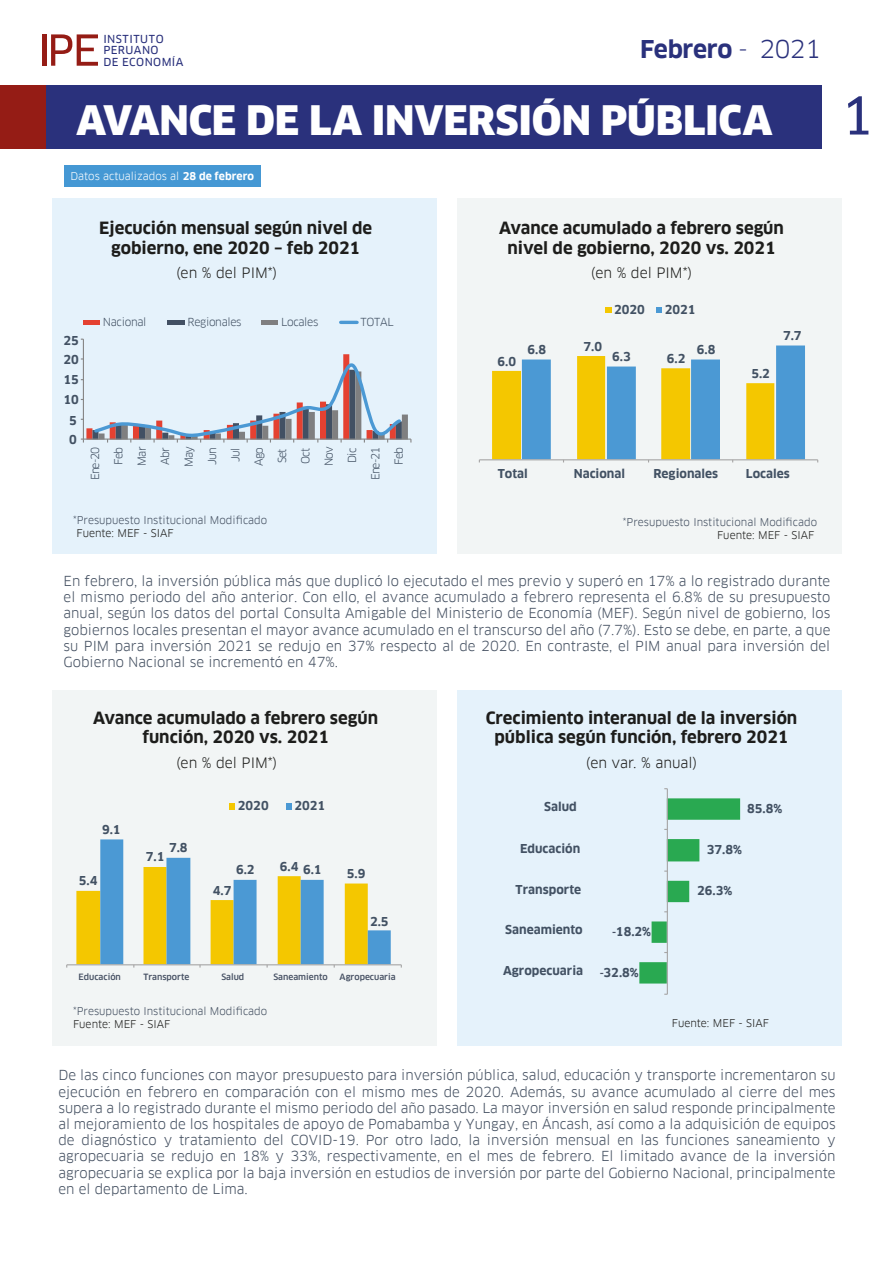
<style>
.page{position:relative;width:894px;height:1263px;background:#fff}
.page>*{position:absolute;margin:0;border:0;box-sizing:border-box;transform-origin:0 0}
.t1{font:50.85px "Clan Pro News";color:#2a317c}
.t2{font:900 39.75px "Clan Pro";letter-spacing:-.005em;color:#fff}
.t3{font:700 24px "Clan Pro";letter-spacing:-.015em;color:#2a317c}
.t4{font:700 16.5px/19.8px "Clan Pro";color:#1d1d1b;text-align:center}
.t5{font:14.1px "Clan Pro";color:#1d1d1b}
.t6{font:13.5px/16.2px "Clan Pro";color:#434f60;text-align:justify}
.t7{font:700 12px "Clan Pro";color:#425163}
.t8{font:10.8px/23.4px "Clan Pro";letter-spacing:-.085em;color:#425163;text-align:right}
.t9{font:10.8px/11.6px "Clan Pro News";letter-spacing:.04em;color:#2a317c}
.t10{font:10.8px "Clan Pro";letter-spacing:-.03em;color:#425163}
.t11{font:10.5px "Clan Pro";color:#434f60}
.t12{font:10.5px "Clan Pro";color:#1d1d1b}
.t13{font:10.5px "Clan Pro";color:#fff}
.t14{font:500 8.4px "Clan Pro";color:#465063}
.s1{font-weight:400}
.s2{font-weight:700}
.s3{font-size:10.5px;color:#465063}
</style>
<div class="page">
<div style="left:457px;top:691px;width:385px;height:355px;background:#e5f2fb"></div>
<div style="left:52px;top:691px;width:384px;height:355px;background:#f2f5f5"></div>
<div style="left:52px;top:198px;width:384px;height:356px;background:#e5f2fb"></div>
<div style="left:457px;top:198px;width:385px;height:356px;background:#f2f5f5"></div>
<svg style="left:51px;top:34px;width:47px;height:32px"></svg>
<hr style="left:43px;top:34px;width:4px;height:32px;background:#951c15">
<div style="left:0;top:85px;width:820px;height:63px;background:#2a317c"></div>
<div style="left:0;top:85px;width:45px;height:63px;background:#951c15"></div>
<div style="left:65px;top:165px;width:196px;height:21px;background:#4598d4"></div>
<hr style="left:83px;top:339px;width:1px;height:100px;background:#868686">
<svg style="left:81px;top:354px;width:330px;height:89px"></svg>
<hr style="left:83px;top:321px;width:16px;height:4px;background:#e44131">
<hr style="left:167px;top:321px;width:18px;height:4px;background:#425063">
<hr style="left:261px;top:321px;width:17px;height:4px;background:#7f7f80">
<hr style="left:340px;top:321px;width:17px;height:3px;background:#4b99d4">
<hr style="left:479px;top:459px;width:338px;height:1px;background:#a6a5a5">
<svg style="left:492px;top:345px;width:313px;height:117px"></svg>
<svg style="left:605px;top:308px;width:6px;height:5px"></svg>
<svg style="left:656px;top:308px;width:5px;height:5px"></svg>
<hr style="left:67px;top:964px;width:334px;height:1px;background:#a6a5a5">
<svg style="left:76px;top:839px;width:314px;height:128px"></svg>
<svg style="left:229px;top:803px;width:5px;height:7px"></svg>
<svg style="left:286px;top:803px;width:5px;height:7px"></svg>
<hr style="left:666px;top:789px;width:1px;height:205px;background:#a6a5a5">
<svg style="left:639px;top:798px;width:101px;height:185px"></svg>
<p class="t9" style="left:103px;top:33px;width:82px">INSTITUTO<br>PERUANO<br>DE ECONOMÍA</p>
<h3 class="t3" style="left:640px;top:35px;width:182px">Febrero <span class="s1">- 2021</span></h3>
<h2 class="t2" style="left:76px;top:96px;width:697px">AVANCE DE LA INVERSIÓN PÚBLICA</h2>
<p class="t13" style="left:70px;top:169px;width:185px">Datos actualizados al <span class="s2">28 de febrero</span></p>
<p class="t4" style="left:99px;top:218px;width:274px">Ejecución mensual según nivel de gobierno, ene 2020 – feb 2021</p>
<p class="t5" style="left:176px;top:265px;width:103px">(en % del PIM*)</p>
<p class="t7" style="left:63px;top:333px;width:17px">25</p>
<p class="t7" style="left:63px;top:353px;width:17px">20</p>
<p class="t7" style="left:63px;top:373px;width:17px">15</p>
<p class="t7" style="left:63px;top:393px;width:17px">10</p>
<p class="t7" style="left:69px;top:413px;width:9px">5</p>
<p class="t7" style="left:69px;top:433px;width:9px">0</p>
<p class="t10" style="left:103px;top:315px;width:45px">Nacional</p>
<p class="t10" style="left:187px;top:315px;width:55px">Regionales</p>
<p class="t10" style="left:281px;top:315px;width:39px">Locales</p>
<p class="t8" style="left:360px;top:310px;width:34px">TOTAL</p>
<p class="t8" style="left:83px;top:480px;width:35px;rotate:-90deg">Ene-20<br>Feb<br>Mar<br>Abr<br>May<br>Jun<br>Jul<br>Ago<br>Set<br>Oct<br>Nov<br>Dic<br>Ene-21<br>Feb</p>
<p class="t11" style="left:73px;top:514px;width:196px">*Presupuesto Institucional Modificado</p>
<p class="t12" style="left:76px;top:526px;width:99px">Fuente: MEF - SIAF</p>
<p class="t4" style="left:499px;top:218px;width:286px">Avance acumulado a febrero según nivel de gobierno, 2020 vs. 2021</p>
<p class="t5" style="left:591px;top:265px;width:103px">(en % del PIM*)</p>
<p class="t7" style="left:497px;top:354px;width:20px">6.0</p>
<p class="t7" style="left:527px;top:343px;width:20px">6.8</p>
<p class="t7" style="left:614px;top:302px;width:32px">2020</p>
<p class="t7" style="left:664px;top:302px;width:32px">2021</p>
<p class="t7" style="left:583px;top:339px;width:20px">7.0</p>
<p class="t7" style="left:612px;top:350px;width:20px">6.3</p>
<p class="t7" style="left:666px;top:352px;width:20px">6.2</p>
<p class="t7" style="left:696px;top:343px;width:20px">6.8</p>
<p class="t7" style="left:751px;top:366px;width:20px">5.2</p>
<p class="t7" style="left:782px;top:329px;width:20px">7.7</p>
<p class="t7" style="left:497px;top:467px;width:32px">Total</p>
<p class="t7" style="left:573px;top:467px;width:53px">Nacional</p>
<p class="t7" style="left:653px;top:467px;width:66px">Regionales</p>
<p class="t7" style="left:745px;top:467px;width:45px">Locales</p>
<p class="t11" style="left:623px;top:516px;width:196px">*Presupuesto Institucional Modificado</p>
<p class="t12" style="left:717px;top:529px;width:99px">Fuente: MEF - SIAF</p>
<p class="t6" style="left:64px;top:573px;width:768px">En febrero, la inversión pública más que duplicó lo ejecutado el mes previo y superó en 17% a lo registrado durante el mismo periodo del año anterior. Con ello, el avance acumulado a febrero representa el 6.8% de su presupuesto anual, según los datos del portal Consulta Amigable del Ministerio de Economía (MEF). Según nivel de gobierno, los gobiernos locales presentan el mayor avance acumulado en el transcurso del año (7.7%). Esto se debe, en parte, a que su PIM para inversión 2021 se redujo en 37% respecto al de 2020. En contraste, el PIM anual para inversión del Gobierno Nacional se incrementó en 47%.</p>
<h1 class="t1" style="left:840px;top:86px;width:34px">1</h1>
<p class="t4" style="left:93px;top:708px;width:286px">Avance acumulado a febrero según función, 2020 vs. 2021</p>
<p class="t5" style="left:176px;top:754px;width:103px">(en % del PIM*)</p>
<p class="t7" style="left:102px;top:822px;width:20px">9.1</p>
<p class="t7" style="left:79px;top:874px;width:20px">5.4</p>
<p class="t14" style="left:78px;top:972px;width:44px">Educación</p>
<p class="t7" style="left:169px;top:841px;width:20px">7.8</p>
<p class="t7" style="left:146px;top:850px;width:20px">7.1</p>
<p class="t7" style="left:238px;top:798px;width:32px">2020</p>
<p class="t7" style="left:294px;top:798px;width:32px">2021</p>
<p class="t7" style="left:280px;top:859px;width:20px">6.4</p>
<p class="t7" style="left:236px;top:863px;width:20px">6.2</p>
<p class="t7" style="left:303px;top:863px;width:20px">6.1</p>
<p class="t7" style="left:213px;top:883px;width:20px">4.7</p>
<p class="t7" style="left:347px;top:866px;width:20px">5.9</p>
<p class="t7" style="left:370px;top:914px;width:20px">2.5</p>
<p class="t14" style="left:143px;top:972px;width:47px">Transporte</p>
<p class="t14" style="left:221px;top:972px;width:24px">Salud</p>
<p class="t14" style="left:273px;top:972px;width:56px">Saneamiento</p>
<p class="t14" style="left:339px;top:972px;width:58px">Agropecuaria</p>
<p class="t4" style="left:485px;top:708px;width:313px">Crecimiento interanual de la inversión pública según función, febrero 2021</p>
<p class="t5" style="left:586px;top:754px;width:113px">(en var. % anual)</p>
<p class="t7" style="left:544px;top:800px;width:34px">Salud</p>
<p class="t7" style="left:747px;top:801px;width:37px">85.8%</p>
<p class="t7" style="left:520px;top:841px;width:62px">Educación</p>
<p class="t7" style="left:706px;top:843px;width:37px">37.8%</p>
<p class="t7" style="left:515px;top:882px;width:67px">Transporte</p>
<p class="t7" style="left:697px;top:883px;width:37px">26.3%</p>
<p class="t7" style="left:505px;top:923px;width:79px">Saneamiento</p>
<p class="t7" style="left:612px;top:924px;width:40px"><span class="s3">-</span>18.2%</p>
<p class="t7" style="left:503px;top:963px;width:82px">Agropecuaria</p>
<p class="t7" style="left:599px;top:966px;width:40px"><span class="s3">-</span>32.8%</p>
<p class="t11" style="left:73px;top:1005px;width:196px">*Presupuesto Institucional Modificado</p>
<p class="t12" style="left:73px;top:1018px;width:99px">Fuente: MEF - SIAF</p>
<p class="t12" style="left:671px;top:1017px;width:99px">Fuente: MEF - SIAF</p>
<p class="t6" style="left:58px;top:1067px;width:778px">De las cinco funciones con mayor presupuesto para inversión pública, salud, educación y transporte incrementaron su ejecución en febrero en comparación con el mismo mes de 2020. Además, su avance acumulado al cierre del mes supera a lo registrado durante el mismo periodo del año pasado. La mayor inversión en salud responde principalmente al mejoramiento de los hospitales de apoyo de Pomabamba y Yungay, en Áncash, así como a la adquisición de equipos de diagnóstico y tratamiento del COVID-19. Por otro lado, la inversión mensual en las funciones saneamiento y agropecuaria se redujo en 18% y 33%, respectivamente, en el mes de febrero. El limitado avance de la inversión agropecuaria se explica por la baja inversión en estudios de inversión por parte del Gobierno Nacional, principalmente en el departamento de Lima.</p>
</div>
